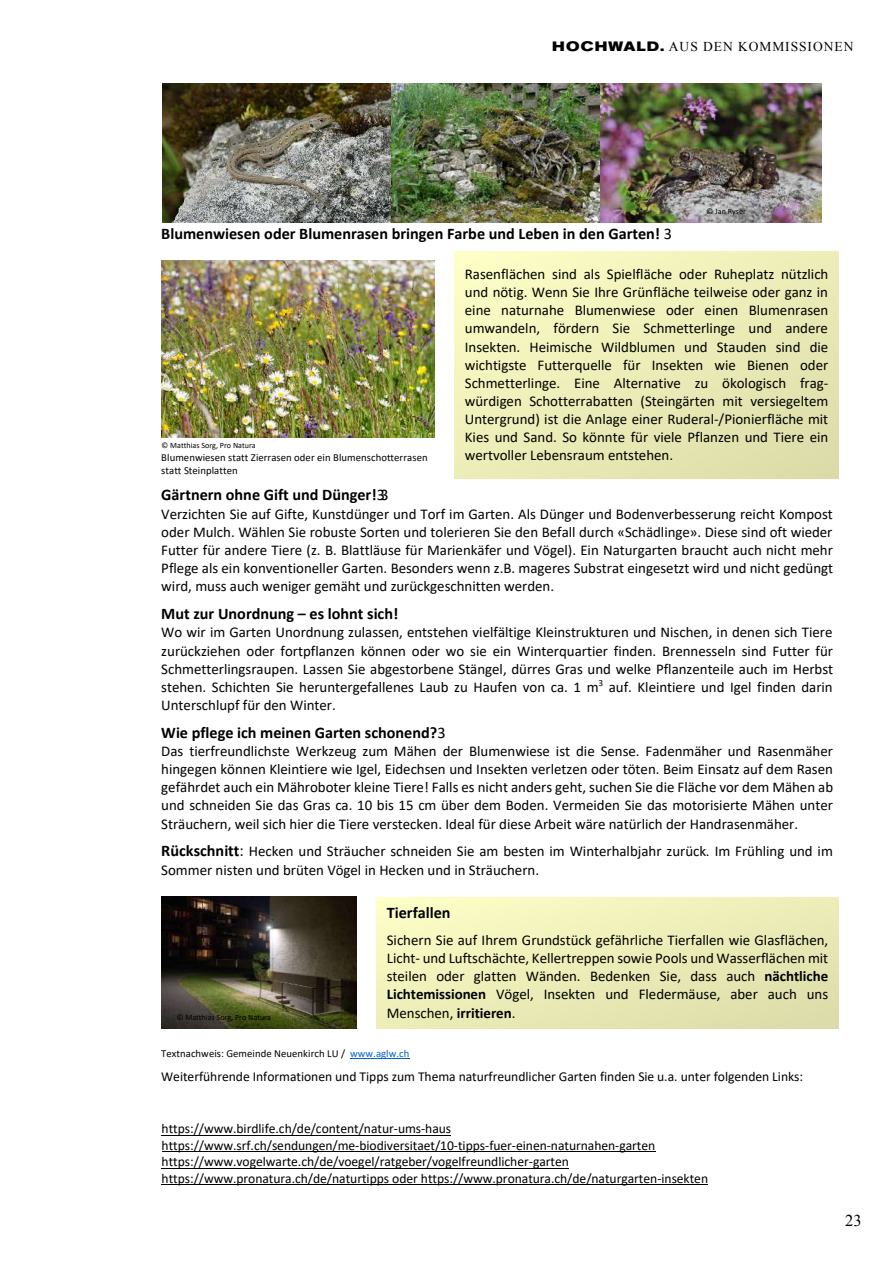
<style>
.page{position:relative;width:893px;height:1263px;background:#fff}
.page>*{position:absolute;margin:0;border:0;box-sizing:border-box;transform-origin:0 0}
.t1{font:16.5px "Times New Roman";color:#000}
.t2{font:700 16.2px "Calibri";color:#000}
.t3{font:14.85px/18.1px "Calibri";color:#000;text-align:justify}
.t4{font:13.65px/16.4px "Calibri";letter-spacing:-.005em;color:#000}
.t5{font:13.5px "Times New Roman";letter-spacing:.07em;color:#000}
.t6{font:10.65px/13.4px "Calibri";letter-spacing:.005em;color:#000}
.t7{font:8.1px "Calibri";color:#000}
.s1{font-family:"Akzidenz Grotesk BE";font-weight:700;font-stretch:expanded}
.s2{font-weight:700;font-size:16.2px}
.s3{font-size:16.2px}
.s4{font-weight:700}
.s5{color:#0563c1}
</style>
<div class="page">
<hr style="left:350px;top:1058px;width:59px;height:1px;background:#0563c1">
<img style="left:162px;top:83px;width:660px;height:140px">
<img style="left:161px;top:261px;width:274px;height:176px">
<img style="left:161px;top:896px;width:195px;height:132px">
<div style="left:455px;top:251px;width:383px;height:227px;background:linear-gradient(to right,#f6f6c0,#e4e4b0)"></div>
<div style="left:377px;top:897px;width:461px;height:131px;background:linear-gradient(to right,#f6f6c0,#e4e4b0)"></div>
<hr style="left:162px;top:1135px;width:289px;height:1px;background:#000">
<hr style="left:162px;top:1151px;width:493px;height:1px;background:#000">
<hr style="left:162px;top:1168px;width:407px;height:1px;background:#000">
<hr style="left:162px;top:1184px;width:546px;height:1px;background:#000">
<p class="t5" style="left:552px;top:38px;width:303px"><span class="s1">HOCHWALD.</span> AUS DEN KOMMISSIONEN</p>
<p class="t2" style="left:161px;top:222px;width:500px">Blumenwiesen oder Blumenrasen bringen Farbe und Leben in den Garten!</p>
<p class="t7" style="left:707px;top:205px;width:41px">© Jan Ryser</p>
<p class="t3" style="left:465px;top:265px;width:365px">Rasenflächen sind als Spielfläche oder Ruheplatz nützlich und nötig. Wenn Sie Ihre Grünfläche teilweise oder ganz in eine naturnahe Blumenwiese oder einen Blumenrasen umwandeln, fördern Sie Schmetterlinge und andere Insekten. Heimische Wildblumen und Stauden sind die wichtigste Futterquelle für Insekten wie Bienen oder Schmetterlinge. Eine Alternative zu ökologisch frag&shy;würdigen Schotterrabatten (Steingärten mit versiegeltem Untergrund) ist die Anlage einer Ruderal-/Pionierfläche mit Kies und Sand. So könnte für viele Pflanzen und Tiere ein wertvoller Lebensraum entstehen.</p>
<p class="t7" style="left:162px;top:440px;width:96px">© Matthias Sorg, Pro Natura</p>
<p class="t6" style="left:161px;top:450px;width:268px">Blumenwiesen statt Zierrasen oder ein Blumenschotterrasen statt Steinplatten</p>
<p class="t2" style="left:161px;top:483px;width:217px">Gärtnern ohne Gift und Dünger!</p>
<p class="t3" style="left:161px;top:504px;width:673px">Verzichten Sie auf Gifte, Kunstdünger und Torf im Garten. Als Dünger und Bodenverbesserung reicht Kompost oder Mulch. Wählen Sie robuste Sorten und tolerieren Sie den Befall durch «Schädlinge». Diese sind oft wieder Futter für andere Tiere (z. B. Blattläuse für Marienkäfer und Vögel). Ein Naturgarten braucht auch nicht mehr Pflege als ein konventioneller Garten. Besonders wenn z.B. mageres Substrat eingesetzt wird und nicht gedüngt wird, muss auch weniger gemäht und zurückgeschnitten werden.</p>
<p class="t2" style="left:161px;top:602px;width:239px">Mut zur Unordnung – es lohnt sich!</p>
<p class="t3" style="left:161px;top:623px;width:673px">Wo wir im Garten Unordnung zulassen, entstehen vielfältige Kleinstrukturen und Nischen, in denen sich Tiere zurückziehen oder fortpflanzen können oder wo sie ein Winterquartier finden. Brennesseln sind Futter für Schmetterlingsraupen. Lassen Sie abgestorbene Stängel, dürres Gras und welke Pflanzenteile auch im Herbst stehen. Schichten Sie heruntergefallenes Laub zu Haufen von ca. 1 m<sup>3</sup> auf. Kleintiere und Igel finden darin Unterschlupf für den Winter.</p>
<p class="t2" style="left:161px;top:721px;width:277px">Wie pflege ich meinen Garten schonend?</p>
<p class="t3" style="left:161px;top:742px;width:673px">Das tierfreundlichste Werkzeug zum Mähen der Blumenwiese ist die Sense. Fadenmäher und Rasenmäher hingegen können Kleintiere wie Igel, Eidechsen und Insekten verletzen oder töten. Beim Einsatz auf dem Rasen gefährdet auch ein Mähroboter kleine Tiere! Falls es nicht anders geht, suchen Sie die Fläche vor dem Mähen ab und schneiden Sie das Gras ca. 10 bis 15 cm über dem Boden. Vermeiden Sie das motorisierte Mähen unter Sträuchern, weil sich hier die Tiere verstecken. Ideal für diese Arbeit wäre natürlich der Handrasenmäher.</p>
<p class="t3" style="left:161px;top:842px;width:673px"><span class="s2">Rückschnitt</span><span class="s3">:</span> Hecken und Sträucher schneiden Sie am besten im Winterhalbjahr zurück. Im Frühling und im<br>Sommer nisten und brüten Vögel in Hecken und in Sträuchern.</p>
<p class="t7" style="left:177px;top:1012px;width:96px">© Matthias Sorg, Pro Natura</p>
<p class="t2" style="left:387px;top:901px;width:65px">Tierfallen</p>
<p class="t3" style="left:387px;top:930px;width:443px">Sichern Sie auf Ihrem Grundstück gefährliche Tierfallen wie Glasflächen, Licht- und Luftschächte, Kellertreppen sowie Pools und Wasserflächen mit steilen oder glatten Wänden. Bedenken Sie, dass auch <span class="s4">nächtliche Lichtemissionen</span> Vögel, Insekten und Fledermäuse, aber auch uns Menschen, <span class="s4">irritieren</span>.</p>
<p class="t6" style="left:161px;top:1046px;width:250px">Textnachweis: Gemeinde Neuenkirch LU / <span class="s5">www.aglw.ch</span></p>
<p class="t4" style="left:161px;top:1068px;width:643px">Weiterführende Informationen und Tipps zum Thema naturfreundlicher Garten finden Sie u.a. unter folgenden Links:</p>
<p class="t4" style="left:162px;top:1120px;width:548px">https://www.birdlife.ch/de/content/natur-ums-haus https://www.srf.ch/sendungen/me-biodiversitaet/10-tipps-fuer-einen-naturnahen-garten https://www.vogelwarte.ch/de/voegel/ratgeber/vogelfreundlicher-garten https://www.pronatura.ch/de/naturtipps oder https://www.pronatura.ch/de/naturgarten-insekten</p>
<p class="t1" style="left:845px;top:1209px;width:18px">23</p>
</div>
